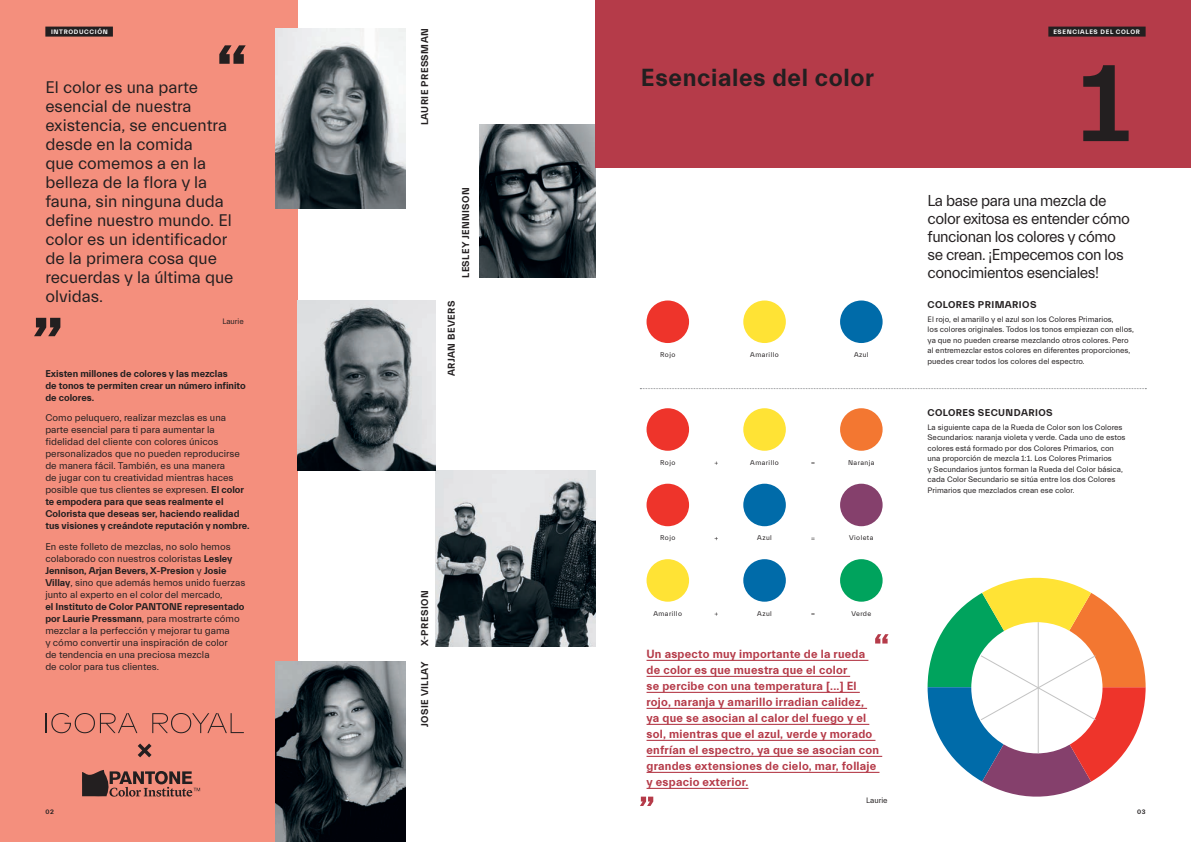
<style>
.page{position:relative;width:1191px;height:842px;background:#fff}
.page>*{position:absolute;margin:0;border:0;box-sizing:border-box;transform-origin:0 0}
.t1{font:700 25px "Everett";letter-spacing:.025em;color:#231f20}
.t2{font:17px/19px "Everett";color:#231f20}
.t3{font:16px/18px "Everett";letter-spacing:-.03em;color:#231f20}
.t4{font:700 12px/16px "Everett";letter-spacing:.02em;color:#b53b49}
.t5{font:10px/12px "Everett";color:#231f20}
.t6{font:700 10px "Everett";letter-spacing:.035em;color:#231f20}
.t7{font:700 10px/12px "Everett";color:#231f20}
.t8{font:8px/10.5px "Everett";color:#231f20}
.t9{font:7px "Everett";letter-spacing:.06em;color:#231f20}
.t10{font:700 6.5px "Everett";letter-spacing:.1em;color:#fff}
.t11{font:700 6.5px "Everett";color:#231f20}
.s1{font-weight:700}
</style>
<div class="page">
<div style="left:0;top:0;width:298px;height:842px;background:#f48f7d"></div>
<svg style="left:138px;top:743px;width:13px;height:14px"></svg>
<svg style="left:45px;top:713px;width:92px;height:20px"></svg>
<svg style="left:152px;top:713px;width:92px;height:20px"></svg>
<svg style="left:82px;top:770px;width:118px;height:27px"></svg>
<img style="left:435px;top:471px;width:160px;height:175px">
<img style="left:479px;top:125px;width:116px;height:153px">
<img style="left:298px;top:300px;width:137px;height:171px">
<img style="left:275px;top:662px;width:130px;height:180px">
<img style="left:275px;top:28px;width:130px;height:180px">
<svg style="left:219px;top:45px;width:27px;height:19px"></svg>
<svg style="left:34px;top:318px;width:26px;height:18px"></svg>
<div style="left:595px;top:0;width:596px;height:167px;background:#b53b49"></div>
<div style="left:646px;top:300px;width:43px;height:43px;background:#ee342b;border-radius:50%"></div>
<div style="left:743px;top:300px;width:43px;height:43px;background:#ffe335;border-radius:50%"></div>
<div style="left:646px;top:484px;width:43px;height:42px;background:#ee342b;border-radius:50%"></div>
<div style="left:646px;top:408px;width:43px;height:43px;background:#ee342b;border-radius:50%"></div>
<div style="left:743px;top:484px;width:43px;height:42px;background:#006ba9;border-radius:50%"></div>
<div style="left:840px;top:484px;width:42px;height:42px;background:#85406c;border-radius:50%"></div>
<div style="left:840px;top:300px;width:42px;height:43px;background:#006ba9;border-radius:50%"></div>
<div style="left:646px;top:559px;width:43px;height:43px;background:#ffe335;border-radius:50%"></div>
<div style="left:743px;top:559px;width:43px;height:43px;background:#006ba9;border-radius:50%"></div>
<div style="left:840px;top:559px;width:42px;height:43px;background:#00a35d;border-radius:50%"></div>
<svg style="left:640px;top:388px;width:506px;height:1px"></svg>
<img style="left:595px;top:471px;width:1px;height:175px">
<img style="left:595px;top:125px;width:1px;height:153px">
<svg style="left:640px;top:797px;width:13px;height:9px"></svg>
<svg style="left:875px;top:634px;width:13px;height:9px"></svg>
<svg style="left:1083px;top:65px;width:45px;height:76px"></svg>
<div style="left:743px;top:408px;width:43px;height:43px;background:#ffe335;border-radius:50%"></div>
<div style="left:840px;top:408px;width:42px;height:43px;background:#f37731;border-radius:50%"></div>
<svg style="left:927px;top:577px;width:218px;height:220px"></svg>
<hr style="left:646px;top:660px;width:222px;height:1px;background:#b53b49">
<hr style="left:646px;top:676px;width:204px;height:1px;background:#b53b49">
<hr style="left:646px;top:692px;width:213px;height:1px;background:#b53b49">
<hr style="left:646px;top:708px;width:221px;height:1px;background:#b53b49">
<hr style="left:646px;top:724px;width:223px;height:1px;background:#b53b49">
<hr style="left:646px;top:740px;width:229px;height:1px;background:#b53b49">
<hr style="left:646px;top:756px;width:236px;height:1px;background:#b53b49">
<hr style="left:646px;top:772px;width:233px;height:1px;background:#b53b49">
<hr style="left:646px;top:788px;width:102px;height:1px;background:#b53b49">
<div style="left:45px;top:27px;width:68px;height:10px;background:#231f20"></div>
<div style="left:1048px;top:27px;width:97px;height:10px;background:#231f20"></div>
<p class="t10" style="left:51px;top:28px;width:58px">INTRODUCCIÓN</p>
<p class="t10" style="left:1053px;top:28px;width:88px">ESENCIALES DEL COLOR</p>
<p class="t6" style="left:419px;top:125px;width:99px;rotate:-90deg">LAURIE PRESSMAN</p>
<h1 class="t1" style="left:641px;top:64px;width:235px">Esenciales del color</h1>
<p class="t2" style="left:45px;top:78px;width:190px">El color es una parte esencial de nuestra existencia, se encuentra desde en la comida<br>que comemos a en la belleza de la flora y la fauna, sin ninguna duda define nuestro mundo. El color es un identificador de la primera cosa que recuerdas y la última que olvidas.</p>
<p class="t6" style="left:460px;top:278px;width:92px;rotate:-90deg">LESLEY JENNISON</p>
<h3 class="t3" style="left:927px;top:192px;width:204px">La base para una mezcla de color exitosa es entender cómo funcionan los colores y cómo se crean. ¡Empecemos con los conocimientos esenciales!</h3>
<p class="t6" style="left:927px;top:300px;width:110px">COLORES PRIMARIOS</p>
<p class="t8" style="left:927px;top:314px;width:208px">El rojo, el amarillo y el azul son los Colores Primarios,<br>los colores originales. Todos los tonos empiezan con ellos, ya que no pueden crearse mezclando otros colores. Pero al entremezclar estos colores en diferentes proporciones, puedes crear todos los colores del espectro.</p>
<p class="t6" style="left:446px;top:376px;width:77px;rotate:-90deg">ARJAN BEVERS</p>
<p class="t8" style="left:222px;top:317px;width:23px">Laurie</p>
<p class="t9" style="left:660px;top:351px;width:17px">Rojo</p>
<p class="t9" style="left:750px;top:351px;width:30px">Amarillo</p>
<p class="t9" style="left:854px;top:351px;width:16px">Azul</p>
<p class="t7" style="left:45px;top:368px;width:202px">Existen millones de colores y las mezclas<br>de tonos te permiten crear un número infinito de colores.</p>
<p class="t5" style="left:45px;top:412px;width:206px">Como peluquero, realizar mezclas es una parte esencial para ti para aumentar la fidelidad del cliente con colores únicos personalizados que no pueden reproducirse de manera fácil. También, es una manera<br>de jugar con tu creatividad mientras haces posible que tus clientes se expresen. <span class="s1">El color te empodera para que seas realmente el Colorista que deseas ser, haciendo realidad tus visiones y creándote reputación y nombre.</span></p>
<p class="t5" style="left:45px;top:541px;width:201px">En este folleto de mezclas, no solo hemos colaborado con nuestros coloristas <span class="s1">Lesley Jennison, Arjan Bevers, X-Presion</span> y <span class="s1">Josie Villay</span>, sino que además hemos unido fuerzas junto al experto en el color del mercado,</p>
<p class="t5" style="left:45px;top:601px;width:201px"><span class="s1">el Instituto de Color PANTONE representado por Laurie Pressmann</span>, para mostrarte cómo mezclar a la perfección y mejorar tu gama<br>y cómo convertir una inspiración de color<br>de tendencia en una preciosa mezcla<br>de color para tus clientes.</p>
<p class="t6" style="left:927px;top:408px;width:127px">COLORES SECUNDARIOS</p>
<p class="t8" style="left:927px;top:422px;width:199px">La siguiente capa de la Rueda de Color son los Colores Secundarios: naranja violeta y verde. Cada uno de estos colores está formado por dos Colores Primarios, con una proporción de mezcla 1:1. Los Colores Primarios<br>y Secundarios juntos forman la Rueda del Color básica, cada Color Secundario se sitúa entre los dos Colores Primarios que mezclados crean ese color.</p>
<p class="t9" style="left:660px;top:459px;width:17px">Rojo</p>
<p class="t9" style="left:750px;top:459px;width:30px">Amarillo</p>
<p class="t9" style="left:848px;top:459px;width:28px">Naranja</p>
<p class="t9" style="left:660px;top:534px;width:17px">Rojo</p>
<p class="t9" style="left:757px;top:534px;width:16px">Azul</p>
<p class="t9" style="left:849px;top:534px;width:26px">Violeta</p>
<p class="t6" style="left:419px;top:646px;width:57px;rotate:-90deg">X-PRESION</p>
<p class="t9" style="left:653px;top:610px;width:30px">Amarillo</p>
<p class="t9" style="left:757px;top:610px;width:16px">Azul</p>
<p class="t9" style="left:851px;top:610px;width:22px">Verde</p>
<p class="t4" style="left:646px;top:646px;width:234px">Un aspecto muy importante de la rueda de color es que muestra que el color<br>se percibe con una temperatura [...] El rojo, naranja y amarillo irradian calidez, ya que se asocian al calor del fuego y el sol, mientras que el azul, verde y morado enfrían el espectro, ya que se asocian con grandes extensiones de cielo, mar, follaje y espacio exterior.</p>
<p class="t6" style="left:419px;top:727px;width:67px;rotate:-90deg">JOSIE VILLAY</p>
<p class="t8" style="left:866px;top:795px;width:23px">Laurie</p>
<p class="t11" style="left:45px;top:808px;width:10px">02</p>
<p class="t11" style="left:1137px;top:808px;width:10px">03</p>
</div>
